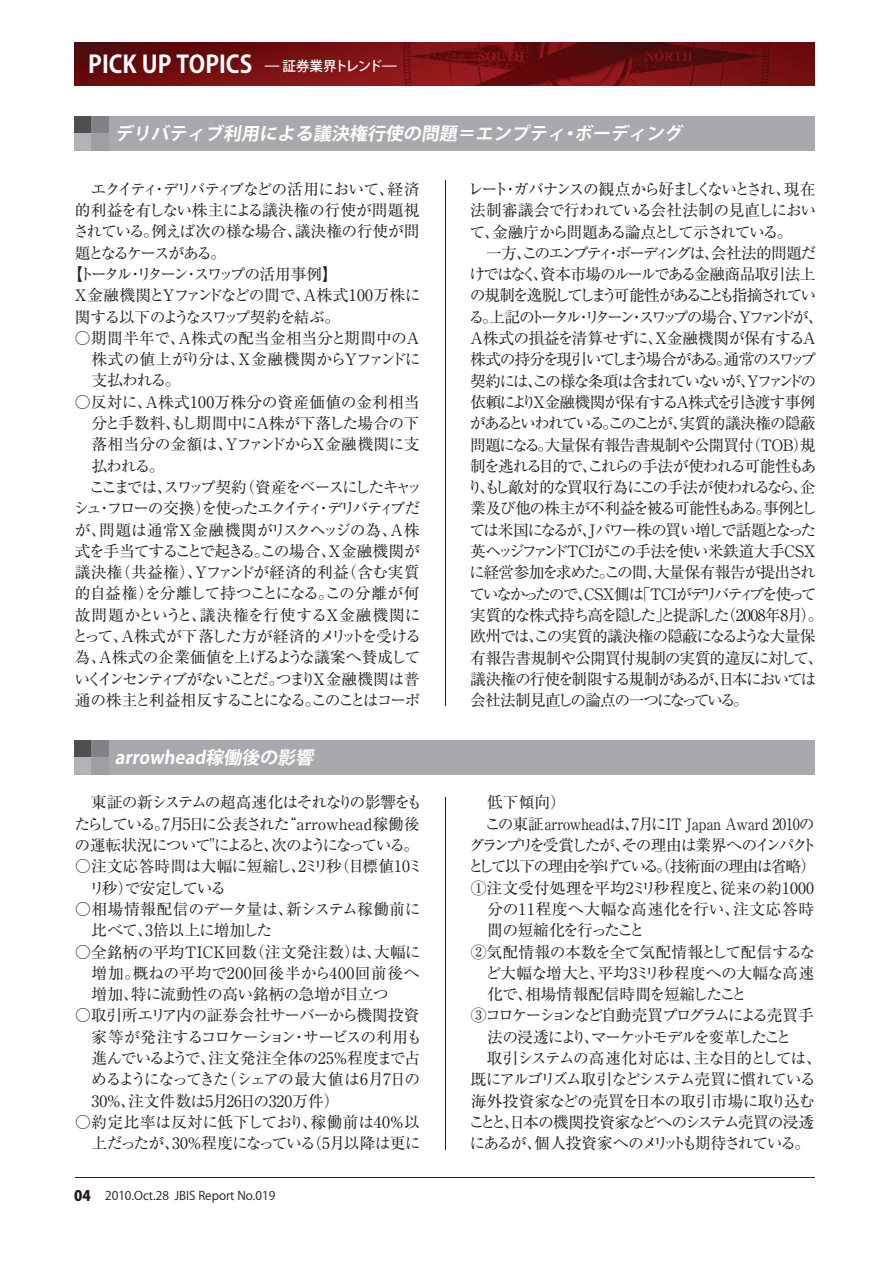
<style>
.page{position:relative;width:893px;height:1263px;background:#fff}
.page>*{position:absolute;margin:0;border:0;box-sizing:border-box;transform-origin:0 0}
.t1{font:24px "Koz Go Pro Bold 90 pv RKSJ H";color:#fff;scale:.95 1}
.t2{font:italic 17.85px "Koz Go Pro Bold 90 pv RKSJ H";color:#fff}
.t3{font:15.75px/21.3px "Ryumin Pro Regular 90 pv RKSJ H";letter-spacing:-.09em;color:#231f20}
.t4{font:15.75px/21.3px "Ryumin Pro Regular 90 pv RKSJ H";letter-spacing:-.065em;color:#231f20;text-align:justify}
.t5{font:15.75px "Ryumin Pro Regular 90 pv RKSJ H";letter-spacing:-.025em;color:#231f20}
.t6{font:15.75px/21.3px "Ryumin Pro Regular 90 pv RKSJ H";letter-spacing:-.03em;color:#231f20}
.t7{font:15.75px "Ryumin Pro Regular 90 pv RKSJ H";letter-spacing:-.015em;color:#231f20}
.t8{font:15.75px/21.3px "Ryumin Pro Regular 90 pv RKSJ H";letter-spacing:-.035em;color:#231f20;text-align:right}
.t9{font:15.75px "Ryumin Pro Regular 90 pv RKSJ H";letter-spacing:-.155em;color:#231f20}
.t10{font:15.75px "Ryumin Pro Regular 90 pv RKSJ H";letter-spacing:-.145em;color:#231f20}
.t11{font:15.75px "Ryumin Pro Regular 90 pv RKSJ H";letter-spacing:-.095em;color:#231f20}
.t12{font:15.75px "Ryumin Pro Regular 90 pv RKSJ H";letter-spacing:.015em;color:#231f20}
.t13{font:15.75px "Ryumin Pro Regular 90 pv RKSJ H";letter-spacing:-.12em;color:#231f20}
.t14{font:15.75px "Ryumin Pro Regular 90 pv RKSJ H";color:#231f20}
.t15{font:15.75px/21.3px "Ryumin Pro Regular 90 pv RKSJ H";letter-spacing:-.045em;color:#231f20}
.t16{font:15.75px "Ryumin Pro Regular 90 pv RKSJ H";letter-spacing:-.13em;color:#231f20}
.t17{font:15.75px "Ryumin Pro Regular 90 pv RKSJ H";letter-spacing:.005em;color:#231f20}
.t18{font:15.75px "Ryumin Pro Regular 90 pv RKSJ H";letter-spacing:-.125em;color:#231f20}
.t19{font:15.75px "Ryumin Pro Regular 90 pv RKSJ H";letter-spacing:-.04em;color:#231f20}
.t20{font:15.75px "Ryumin Pro Regular 90 pv RKSJ H";letter-spacing:.04em;color:#231f20}
.t21{font:15.75px "Ryumin Pro Regular 90 pv RKSJ H";letter-spacing:.035em;color:#231f20}
.t22{font:15.75px "Ryumin Pro Regular 90 pv RKSJ H";letter-spacing:-.18em;color:#231f20}
.t23{font:15.75px "Ryumin Pro Regular 90 pv RKSJ H";letter-spacing:-.105em;color:#231f20}
.t24{font:15.75px "Ryumin Pro Regular 90 pv RKSJ H";letter-spacing:-.14em;color:#231f20}
.t25{font:15.75px "Ryumin Pro Regular 90 pv RKSJ H";letter-spacing:-.1em;color:#231f20}
.t26{font:13.5px "Koz Go Pro Medium 90 pv RKSJ H";letter-spacing:-.08em;color:#fff}
.t27{font:12px "Koz Go Pro Regular 90 pv RKSJ H";color:#211814}
.s1{font-family:"Koz Go Pro Heavy 90 pv RKSJ H";font-size:14.4px}
</style>
<div class="page">
<hr style="left:75px;top:1177px;width:740px;height:1px;background:#231f20">
<img style="left:75px;top:43px;width:739px;height:42px">
<div style="left:75px;top:116px;width:739px;height:34px;background:#a8a9ad"></div>
<div style="left:75px;top:116px;width:17px;height:17px;background:#4e4f50"></div>
<div style="left:92px;top:116px;width:17px;height:17px;background:#808285"></div>
<div style="left:75px;top:133px;width:17px;height:17px;background:#b2b3b7"></div>
<div style="left:92px;top:133px;width:17px;height:17px;background:#9d9fa2"></div>
<hr style="left:445px;top:181px;width:1px;height:525px;background:#231f20">
<div style="left:75px;top:740px;width:739px;height:34px;background:#a8a9ad"></div>
<div style="left:75px;top:740px;width:17px;height:17px;background:#4e4f50"></div>
<div style="left:92px;top:740px;width:17px;height:17px;background:#808285"></div>
<div style="left:75px;top:757px;width:17px;height:17px;background:#b2b3b7"></div>
<div style="left:92px;top:757px;width:17px;height:17px;background:#9d9fa2"></div>
<hr style="left:445px;top:797px;width:1px;height:353px;background:#231f20">
<h1 class="t1" style="left:89px;top:54px;width:146px">JBISʼS FOCUS</h1>
<p class="t26" style="left:264px;top:61px;width:134px">̶ 証券業界トレンド̶</p>
<h1 class="t1" style="left:88px;top:55px;width:174px">PICK UP TOPICS</h1>
<p class="t2" style="left:115px;top:127px;width:568px">デリバティブ利用による議決権行使の問題＝エンプティ・ボーディング</p>
<p class="t4" style="left:75px;top:180px;width:346px">　エクイティ・デリバティブなどの活用において、経済</p>
<p class="t5" style="left:75px;top:204px;width:346px">的利益を有しない株主による議決権の行使が問題視</p>
<p class="t6" style="left:73px;top:223px;width:348px">されている。例えば次の様な場合、議決権の行使が問</p>
<p class="t24" style="left:75px;top:247px;width:153px">題となるケースがある。</p>
<p class="t22" style="left:67px;top:268px;width:272px">【トータル・リターン・スワップの活用事例】</p>
<p class="t7" style="left:75px;top:289px;width:347px">X金融機関とYファンドなどの間で、A株式100万株に</p>
<p class="t23" style="left:75px;top:311px;width:267px">関する以下のようなスワップ契約を結ぶ。</p>
<p class="t4" style="left:91px;top:329px;width:330px;text-indent:-16px">○期間半年で、A株式の配当金相当分と期間中のA株式の値上がり分は、X金融機関からYファンドに支払われる。</p>
<p class="t12" style="left:75px;top:396px;width:346px">○反対に、A株式100万株分の資産価値の金利相当</p>
<p class="t8" style="left:91px;top:415px;width:329px">分と手数料、もし期間中にA株が下落した場合の下</p>
<p class="t7" style="left:91px;top:438px;width:329px">落相当分の金額は、YファンドからX金融機関に支</p>
<p class="t4" style="left:91px;top:457px;width:75px">払われる。</p>
<p class="t16" style="left:75px;top:481px;width:349px">　ここまでは、スワップ契約（資産をベースにしたキャッ</p>
<p class="t9" style="left:74px;top:502px;width:348px">シュ・フローの交換）を使ったエクイティ・デリバティブだ</p>
<p class="t14" style="left:75px;top:524px;width:346px">が、問題は通常X金融機関がリスクヘッジの為、A株</p>
<p class="t4" style="left:75px;top:542px;width:346px">式を手当てすることで起きる。この場合、X金融機関が</p>
<p class="t12" style="left:75px;top:566px;width:346px">議決権（共益権）、Yファンドが経済的利益（含む実質</p>
<p class="t19" style="left:75px;top:588px;width:346px">的自益権）を分離して持つことになる。この分離が何</p>
<p class="t20" style="left:75px;top:609px;width:347px">故問題かというと、議決権を行使するX金融機関に</p>
<p class="t4" style="left:72px;top:628px;width:350px">とって、A株式が下落した方が経済的メリットを受ける</p>
<p class="t6" style="left:75px;top:649px;width:347px">為、A株式の企業価値を上げるような議案へ賛成して</p>
<p class="t9" style="left:74px;top:673px;width:346px">いくインセンティブがないことだ。つまりX金融機関は普</p>
<p class="t18" style="left:75px;top:694px;width:347px">通の株主と利益相反することになる。このことはコーポ</p>
<p class="t3" style="left:467px;top:180px;width:358px">レート・ガバナンスの観点から好ましくないとされ、現在法制審議会で行われている会社法制の見直しにおいて、金融庁から問題ある論点として示されている。<br>　一方、このエンプティ・ボーディングは、会社法的問題だけではなく、資本市場のルールである金融商品取引法上の規制を逸脱してしまう可能性があることも指摘されている。上記のトータル・リターン・スワップの場合、Yファンドが、<br>A株式の損益を清算せずに、X金融機関が保有するA株式の持分を現引いてしまう場合がある。通常のスワップ契約には、この様な条項は含まれていないが、Yファンドの依頼によりX金融機関が保有するA株式を引き渡す事例があるといわれている。このことが、実質的議決権の隠蔽問題になる。大量保有報告書規制や公開買付（TOB）規制を逃れる目的で、これらの手法が使われる可能性もあり、もし敵対的な買収行為にこの手法が使われるなら、企業及び他の株主が不利益を被る可能性もある。事例としては米国になるが、Jパワー株の買い増しで話題となった英ヘッジファンドTCIがこの手法を使い米鉄道大手CSXに経営参加を求めた。この間、大量保有報告が提出されていなかったので、CSX側は「TCIがデリバティブを使って実質的な株式持ち高を隠した」と提訴した（2008年8月）。欧州では、この実質的議決権の隠蔽になるような大量保有報告書規制や公開買付規制の実質的違反に対して、議決権の行使を制限する規制があるが、日本においては会社法制見直しの論点の一つになっている。</p>
<p class="t2" style="left:115px;top:751px;width:203px">arrowhead稼働後の影響</p>
<p class="t4" style="left:74px;top:794px;width:349px;text-align:left">　東証の新システムの超高速化はそれなりの影響をもたらしている。7月5日に公表された“arrowhead稼働後の運転状況について"によると、次のようになっている。</p>
<p class="t15" style="left:89px;top:858px;width:336px;text-indent:-14px">○注文応答時間は大幅に短縮し、2ミリ秒（目標値10ミリ秒）で安定している</p>
<p class="t6" style="left:92px;top:900px;width:330px;text-indent:-17px">○相場情報配信のデータ量は、新システム稼働前に比べて、3倍以上に増加した</p>
<p class="t4" style="left:92px;top:943px;width:330px;text-indent:-17px">○全銘柄の平均TICK回数（注文発注数）は、大幅に増加。概ねの平均で200回後半から400回前後へ増加、特に流動性の高い銘柄の急増が目立つ</p>
<p class="t4" style="left:91px;top:1007px;width:332px;text-align:left;text-indent:-16px">○取引所エリア内の証券会社サーバーから機関投資家等が発注するコロケーション・サービスの利用も進んでいるようで、注文発注全体の25%程度まで占めるようになってきた（シェアの最大値は6月7日の<br>30%、注文件数は5月26日の320万件）</p>
<p class="t8" style="left:75px;top:1113px;width:347px">○約定比率は反対に低下しており、稼働前は40%以上だったが、30%程度になっている（5月以降は更に</p>
<p class="t27" style="left:74px;top:1191px;width:203px"><span class="s1">04　</span>2010.Oct.28 JBIS Report No.019</p>
<p class="t4" style="left:487px;top:794px;width:80px">低下傾向）</p>
<p class="t5" style="left:471px;top:818px;width:345px">　この東証arrowheadは、7月にIT Japan Award 2010の</p>
<p class="t10" style="left:469px;top:839px;width:349px">グランプリを受賞したが、その理由は業界へのインパクト</p>
<p class="t11" style="left:468px;top:860px;width:349px">として以下の理由を挙げている。（技術面の理由は省略）</p>
<p class="t17" style="left:471px;top:882px;width:345px">①注文受付処理を平均2ミリ秒程度と、従来の約1000</p>
<p class="t21" style="left:487px;top:903px;width:328px">分の11程度へ大幅な高速化を行い、注文応答時</p>
<p class="t25" style="left:487px;top:924px;width:159px">間の短縮化を行ったこと</p>
<p class="t5" style="left:471px;top:946px;width:346px">②気配情報の本数を全て気配情報として配信するな</p>
<p class="t7" style="left:485px;top:967px;width:330px">ど大幅な増大と、平均3ミリ秒程度への大幅な高速</p>
<p class="t14" style="left:487px;top:988px;width:261px">化で、相場情報配信時間を短縮したこと</p>
<p class="t10" style="left:471px;top:1010px;width:345px">③コロケーションなど自動売買プログラムによる売買手</p>
<p class="t13" style="left:487px;top:1031px;width:306px">法の浸透により、マーケットモデルを変革したこと</p>
<p class="t4" style="left:471px;top:1050px;width:353px">　取引システムの高速化対応は、主な目的としては、</p>
<p class="t11" style="left:471px;top:1073px;width:347px">既にアルゴリズム取引などシステム売買に慣れている</p>
<p class="t5" style="left:471px;top:1095px;width:346px">海外投資家などの売買を日本の取引市場に取り込む</p>
<p class="t4" style="left:469px;top:1113px;width:347px">ことと、日本の機関投資家などへのシステム売買の浸透</p>
<p class="t13" style="left:470px;top:1137px;width:342px">にあるが、個人投資家へのメリットも期待されている。</p>
</div>
